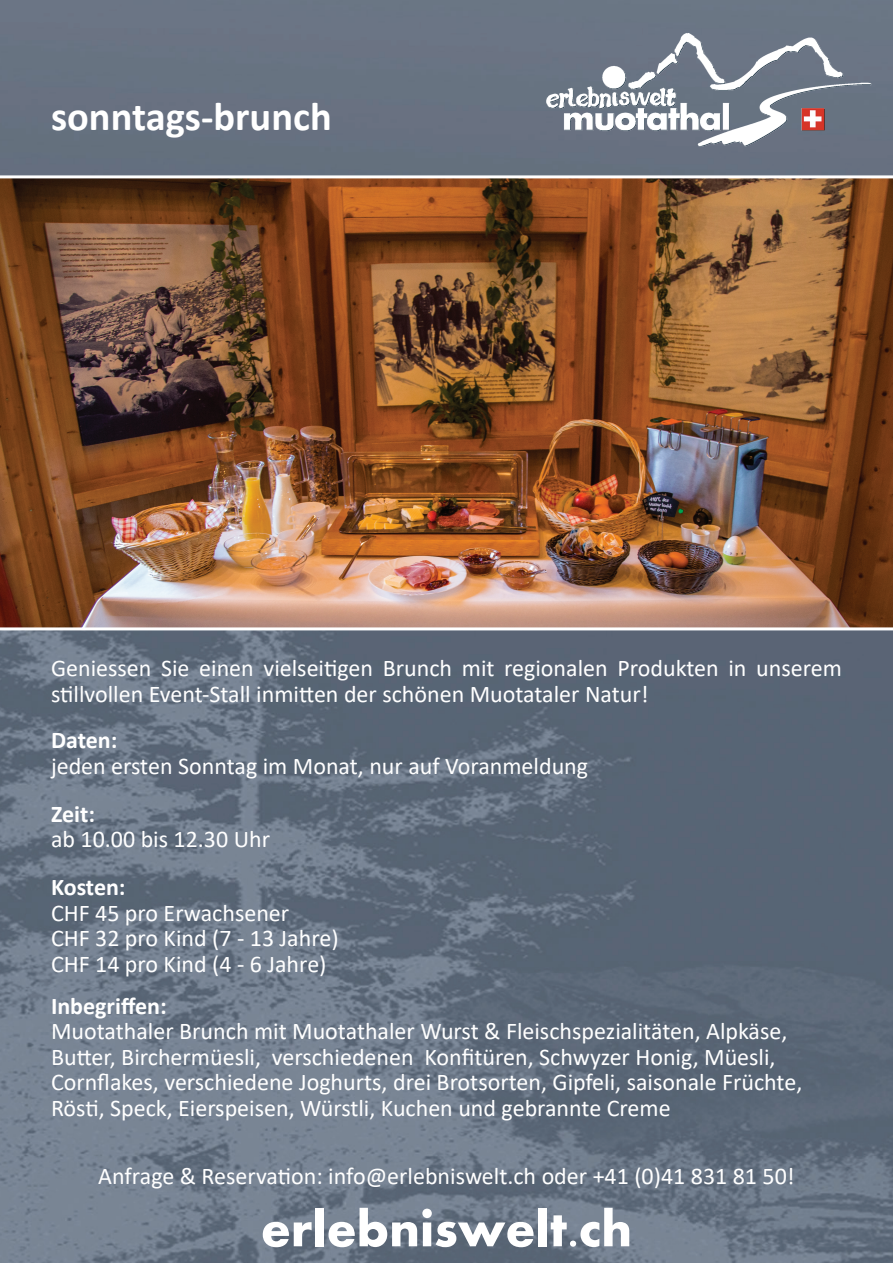
<style>
.page{position:relative;width:893px;height:1263px;background:#fff}
.page>*{position:absolute;margin:0;border:0;box-sizing:border-box;transform-origin:0 0}
.t1{font:700 52.5px "Aharoni";color:#fff}
.t2{font:700 40.5px "Calibri";color:#fff}
.t3{font:24px/25.5px "Calibri";color:#fff}
.t4{font:700 24px "Calibri";color:#fff}
</style>
<div class="page">
<img style="left:0;top:0;width:893px;height:1263px">
<img style="left:538px;top:28px;width:343px;height:139px">
<img style="left:0;top:175px;width:893px;height:455px">
<h2 class="t2" style="left:51px;top:88px;width:282px">sonntags-brunch</h2>
<p class="t3" style="left:51px;top:655px;width:792px">Geniessen Sie einen vielseitigen Brunch mit regionalen Produkten in unserem stillvollen Event-Stall inmitten der schönen Muotataler Natur!</p>
<p class="t4" style="left:51px;top:723px;width:68px">Daten:</p>
<p class="t3" style="left:51px;top:752px;width:539px">jeden ersten Sonntag im Monat, nur auf Voranmeldung</p>
<p class="t4" style="left:51px;top:797px;width:46px">Zeit:</p>
<p class="t3" style="left:51px;top:826px;width:221px">ab 10.00 bis 12.30 Uhr</p>
<p class="t4" style="left:51px;top:870px;width:76px">Kosten:</p>
<p class="t3" style="left:51px;top:899px;width:289px">CHF 45 pro Erwachsener<br>CHF 32 pro Kind (7 - 13 Jahre)<br>CHF 14 pro Kind (4 - 6 Jahre)</p>
<p class="t4" style="left:51px;top:989px;width:117px">Inbegriffen:</p>
<p class="t3" style="left:51px;top:1018px;width:753px">Muotathaler Brunch mit Muotathaler Wurst &amp; Fleischspezialitäten, Alpkäse, Butter, Birchermüesli, verschiedenen Konfitüren, Schwyzer Honig, Müesli, Cornflakes, verschiedene Joghurts, drei Brotsorten, Gipfeli, saisonale Früchte, Rösti, Speck, Eierspeisen, Würstli, Kuchen und gebrannte Creme</p>
<p class="t3" style="left:98px;top:1163px;width:698px">Anfrage &amp; Reservation: info@erlebniswelt.ch oder +41 (0)41 831 81 50!</p>
<h1 class="t1" style="left:261px;top:1208px;width:373px">erlebniswelt.ch</h1>
</div>
